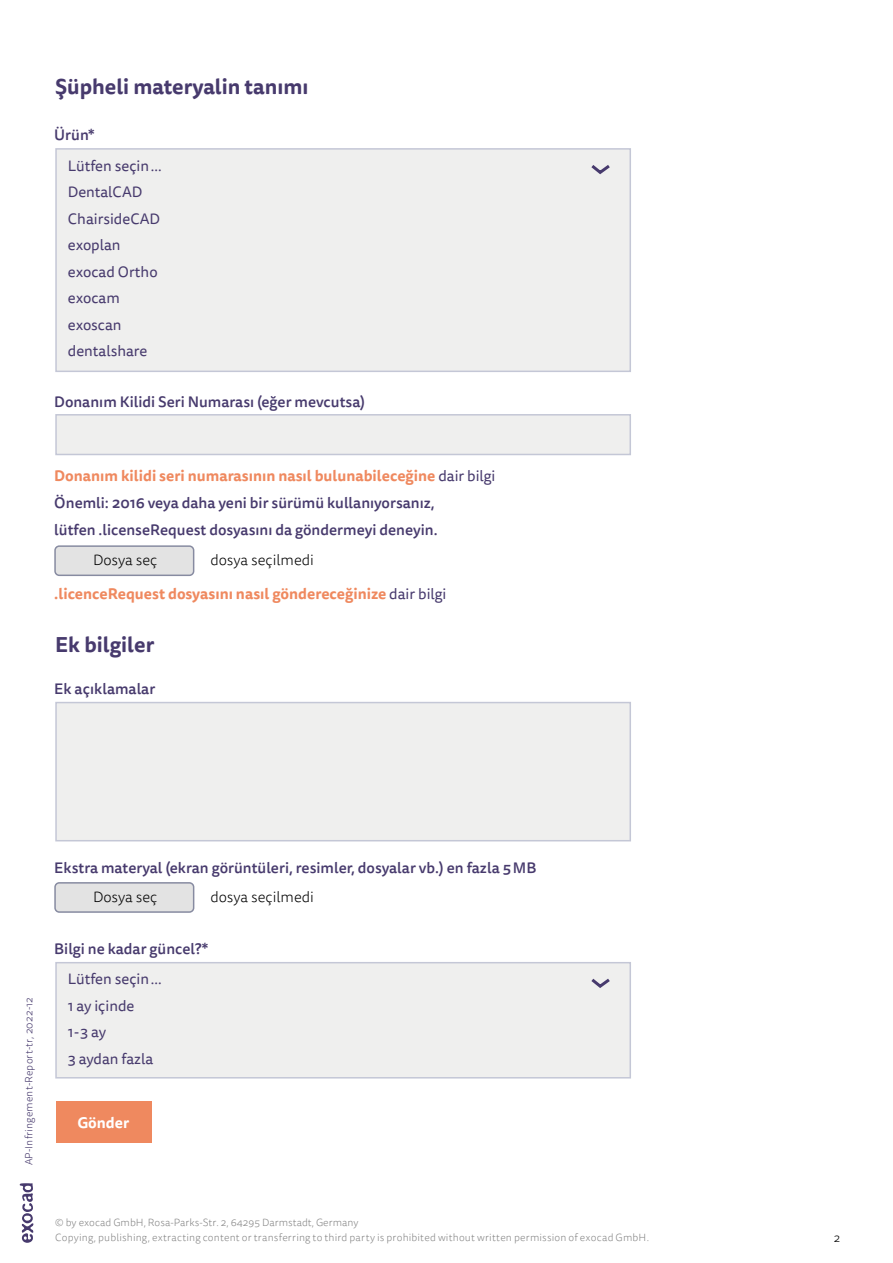
<style>
.page{position:relative;width:893px;height:1263px;background:#fff}
.page>*{position:absolute;margin:0;border:0;box-sizing:border-box;transform-origin:0 0}
.t1{font:700 21px "Tisa Sans Pro";color:#473a6d}
.t2{font:500 15px/27px "Tisa Sans Pro";color:#473a6d}
.t3{font:15px/26.5px "Tisa Sans Pro";color:#473a6d}
.t4{font:700 15px "Tisa Sans Pro";color:#ef895f}
.t5{font:300 15px "Tisa Sans Pro";color:#000}
.t6{font:700 15px "Tisa Sans Pro";color:#fff}
.t7{font:300 12px "Tisa Sans Pro";color:#000}
.t8{font:300 10.5px/15px "Tisa Sans Pro";letter-spacing:.015em;color:#878787}
.t9{font:300 10.5px "Tisa Sans Pro";letter-spacing:.015em;color:#473a6d}
.s1{font-weight:700;color:#ef895f}
.s2{font-weight:400}
.s3{font-weight:400;color:#473a6d}
</style>
<div class="page">
<div style="left:55px;top:148px;width:576px;height:224px;background:#efefee;border:2px solid #c4c7d6"></div>
<div style="left:55px;top:962px;width:576px;height:116px;background:#efefee;border:2px solid #c4c7d6"></div>
<div style="left:55px;top:702px;width:576px;height:139px;background:#efefee;border:2px solid #c4c7d6"></div>
<svg style="left:591px;top:165px;width:19px;height:10px"></svg>
<svg style="left:591px;top:978px;width:19px;height:10px"></svg>
<div style="left:55px;top:546px;width:139px;height:29px;background:#e3e3e3;border-radius:4px"></div>
<div style="left:54px;top:545px;width:140px;height:31px;border:2px solid #878ba1;border-radius:4px"></div>
<div style="left:55px;top:883px;width:139px;height:29px;background:#e3e3e3;border-radius:4px"></div>
<div style="left:54px;top:882px;width:140px;height:31px;border:2px solid #878ba1;border-radius:4px"></div>
<div style="left:55px;top:414px;width:576px;height:41px;background:#efefee;border:2px solid #c4c7d6"></div>
<svg style="left:20px;top:1183px;width:13px;height:60px"></svg>
<div style="left:56px;top:1102px;width:96px;height:41px;background:#ef895f"></div>
<h1 class="t1" style="left:55px;top:71px;width:255px">Şüpheli materyalin tanımı</h1>
<p class="t2" style="left:54px;top:122px;width:42px">Ürün*</p>
<p class="t3" style="left:68px;top:152px;width:95px">Lütfen seçin...<br>DentalCAD<br>ChairsideCAD exoplan exocad Ortho exocam exoscan dentalshare</p>
<p class="t2" style="left:54px;top:388px;width:312px">Donanım Kilidi Seri Numarası (eğer mevcutsa)</p>
<p class="t2" style="left:54px;top:463px;width:443px"><span class="s1">Donanım kilidi seri numarasının nasıl bulunabileceğine</span> <span class="s2">dair bilgi<br></span>Önemli: 2016 veya daha yeni bir sürümü kullanıyorsanız,<br>lütfen .licenseRequest dosyasını da göndermeyi deneyin.</p>
<p class="t5" style="left:93px;top:550px;width:66px">Dosya seç</p>
<p class="t5" style="left:210px;top:550px;width:105px">dosya seçilmedi</p>
<p class="t4" style="left:54px;top:583px;width:394px">.licenceRequest dosyasını nasıl göndereceğinize <span class="s3">dair bilgi</span></p>
<h1 class="t1" style="left:55px;top:629px;width:100px">Ek bilgiler</h1>
<p class="t2" style="left:54px;top:675px;width:103px">Ek açıklamalar</p>
<p class="t9" style="left:22px;top:1165px;width:170px;rotate:-90deg">AP-Infringement-Report-tr, 2022-12</p>
<p class="t2" style="left:54px;top:854px;width:484px">Ekstra materyal (ekran görüntüleri, resimler, dosyalar vb.) en fazla 5MB</p>
<p class="t5" style="left:93px;top:887px;width:66px">Dosya seç</p>
<p class="t5" style="left:210px;top:887px;width:105px">dosya seçilmedi</p>
<p class="t2" style="left:54px;top:935px;width:156px">Bilgi ne kadar güncel?*</p>
<p class="t3" style="left:68px;top:966px;width:95px">Lütfen seçin...<br>1 ay içinde<br>1-3 ay<br>3 aydan fazla</p>
<p class="t6" style="left:77px;top:1111px;width:53px">Gönder</p>
<p class="t8" style="left:55px;top:1215px;width:595px">© by exocad GmbH, Rosa-Parks-Str. 2, 64295 Darmstadt, Germany<br>Copying, publishing, extracting content or transferring to third party is prohibited without written permission of exocad GmbH.</p>
<p class="t7" style="left:834px;top:1230px;width:8px">2</p>
</div>
